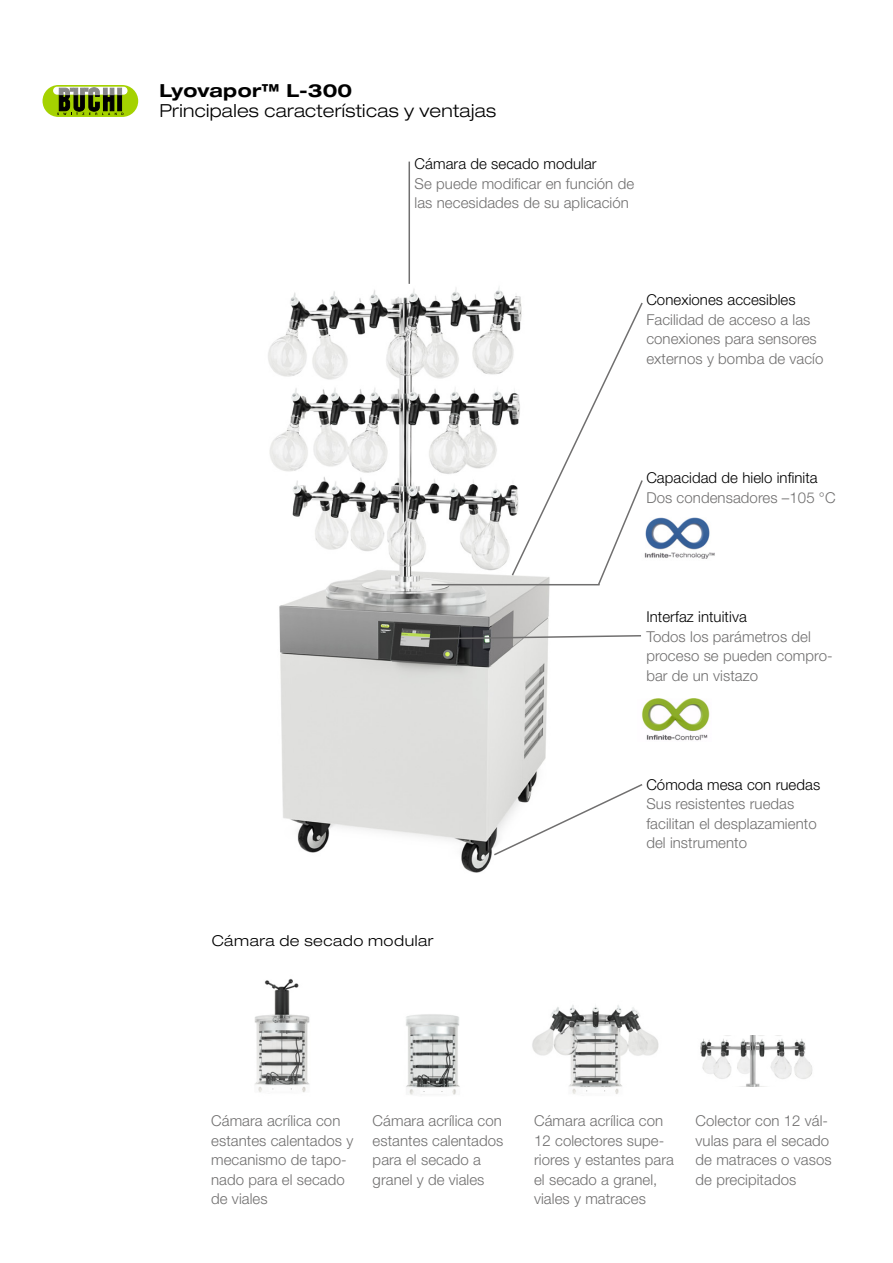
<style>
.page{position:relative;width:893px;height:1263px;background:#fff}
.page>*{position:absolute;margin:0;border:0;box-sizing:border-box;transform-origin:0 0}
.EN_Cover_Subline{font:300 expanded 18px "Helvetica Neue LT Std";letter-spacing:.02em;color:#000}
.EN_Page_Headline{font:700 expanded 18px "Helvetica Neue LT Std";letter-spacing:.005em;color:#000}
.EN_picture_descripti{font:300 15px/19.5px "Helvetica Neue LT Std";letter-spacing:.005em;color:#706f6f}
.EN_picture_descripti-2{font:300 15px "Helvetica Neue LT Std";letter-spacing:.005em;color:#000}
.EN_Title_small_down{font:300 expanded 15px "Helvetica Neue LT Std";letter-spacing:.035em;color:#000}
</style>
<div class="page">
<img style="left:268px;top:223px;width:282px;height:650px">
<div style="left:43px;top:85px;width:95px;height:32px;background:#a5d200;border-radius:16px"></div>
<div style="left:53px;top:87px;width:75px;height:8px;background:#fff;border-radius:4px"></div>
<svg style="left:57px;top:88px;width:66px;height:27px"></svg>
<hr style="left:409px;top:162px;width:1px;height:122px;background:#706f6f">
<svg style="left:419px;top:634px;width:222px;height:6px"></svg>
<svg style="left:492px;top:782px;width:151px;height:75px"></svg>
<hr style="left:432px;top:584px;width:168px;height:1px;background:#706f6f">
<svg style="left:510px;top:301px;width:133px;height:286px"></svg>
<img style="left:254px;top:978px;width:56px;height:114px">
<img style="left:406px;top:1014px;width:54px;height:81px">
<img style="left:532px;top:1005px;width:127px;height:89px">
<img style="left:700px;top:1036px;width:113px;height:50px">
<img style="left:642px;top:699px;width:68px;height:42px">
<img style="left:642px;top:518px;width:73px;height:42px">
<p class="EN_Page_Headline" style="left:159px;top:79px;width:194px">Lyovapor™ L-300</p>
<p class="EN_Cover_Subline" style="left:159px;top:100px;width:338px">Principales características y ventajas</p>
<p class="EN_picture_descripti-2" style="left:415px;top:155px;width:184px">Cámara de secado modular</p>
<p class="EN_picture_descripti" style="left:415px;top:174px;width:221px">Se puede modificar en función de las necesidades de su aplicación</p>
<p class="EN_picture_descripti-2" style="left:646px;top:291px;width:151px">Conexiones accesibles</p>
<p class="EN_picture_descripti" style="left:646px;top:309px;width:179px">Facilidad de acceso a las conexiones para sensores externos y bomba de vacío</p>
<p class="EN_picture_descripti-2" style="left:646px;top:469px;width:173px">Capacidad de hielo infinita</p>
<p class="EN_picture_descripti" style="left:646px;top:487px;width:191px">Dos condensadores –105 °C</p>
<p class="EN_Title_small_down" style="left:212px;top:932px;width:223px">Cámara de secado modular</p>
<p class="EN_picture_descripti-2" style="left:646px;top:608px;width:102px">Interfaz intuitiva</p>
<p class="EN_picture_descripti" style="left:646px;top:626px;width:188px">Todos los parámetros del proceso se pueden compro&shy;bar de un vistazo</p>
<p class="EN_picture_descripti-2" style="left:646px;top:775px;width:175px">Cómoda mesa con ruedas</p>
<p class="EN_picture_descripti" style="left:646px;top:794px;width:172px">Sus resistentes ruedas facilitan el desplazamiento del instrumento</p>
<p class="EN_picture_descripti" style="left:211px;top:1111px;width:144px">Cámara acrílica con estantes calentados y mecanismo de tapo&shy;nado para el secado de viales</p>
<p class="EN_picture_descripti" style="left:373px;top:1111px;width:132px">Cámara acrílica con estantes calentados para el secado a granel y de viales</p>
<p class="EN_picture_descripti" style="left:534px;top:1111px;width:141px">Cámara acrílica con<br>12 colectores supe&shy;riores y estantes para el secado a granel, viales y matraces</p>
<p class="EN_picture_descripti" style="left:695px;top:1111px;width:138px">Colector con 12 vál&shy;vulas para el secado de matraces o vasos de precipitados</p>
</div>
